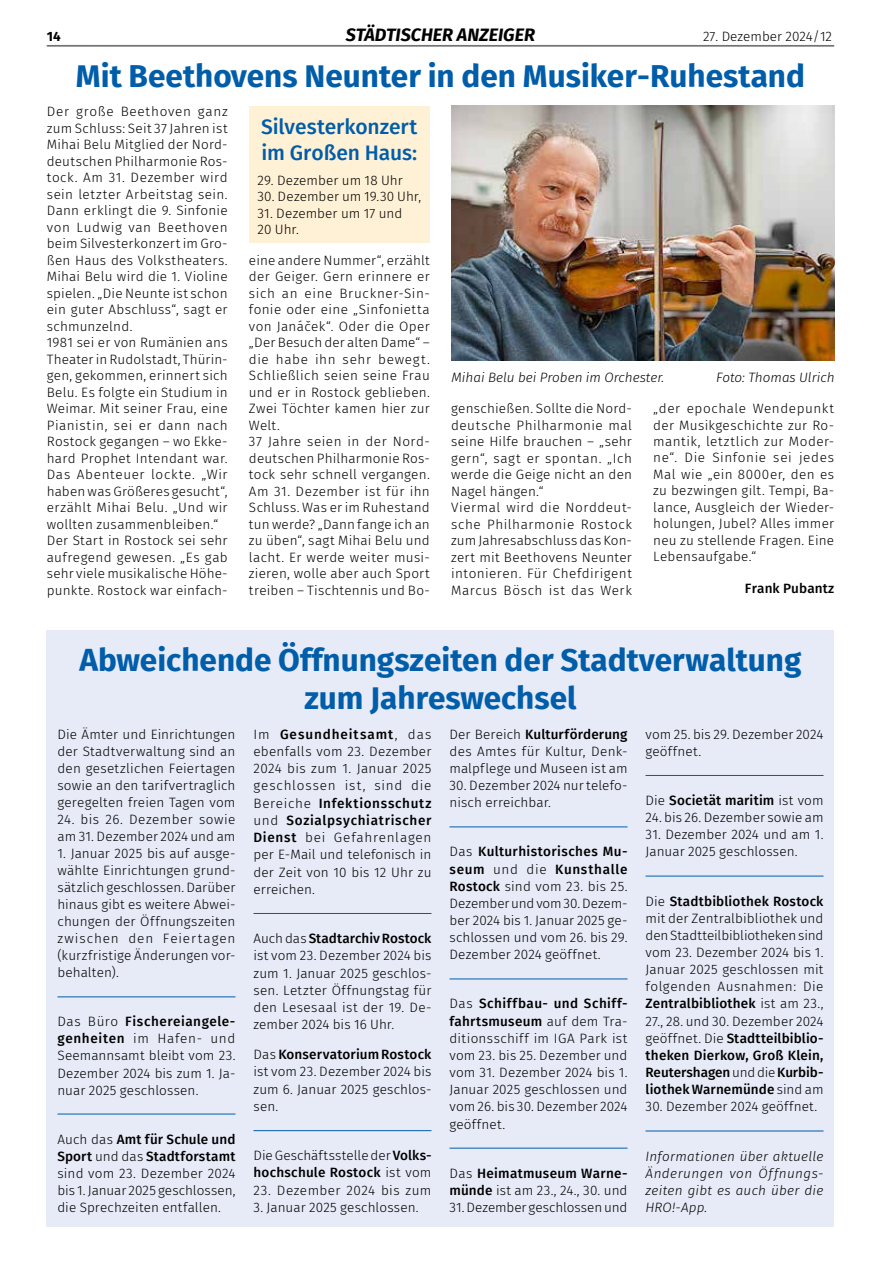
<style>
.page{position:relative;width:881px;height:1263px;background:#fff}
.page>*{position:absolute;margin:0;border:0;box-sizing:border-box;transform-origin:0 0}
.t1{font:700 31.5px/38.4px "Fira Sans";color:#005da9;text-align:center}
.t2{font:500 21px/25.2px "Fira Sans";letter-spacing:-.005em;color:#005da9}
.t3{font:italic 700 18px "Fira Sans";color:#000}
.t4{font:300 13.5px/16.5px "Fira Sans";letter-spacing:.015em;color:#000;text-align:justify}
.t5{font:italic 300 13.5px/17.1px "Fira Sans";letter-spacing:.005em;color:#000;text-align:justify}
.t6{font:500 13.5px/17.1px "Fira Sans";letter-spacing:.015em;color:#000}
.t7{font:700 13.5px "Fira Sans";color:#000}
.s1{font-weight:500}
.s2{font-weight:300}
</style>
<div class="page">
<hr style="left:47px;top:45px;width:786px;height:1px;background:#706f6f">
<hr style="left:47px;top:46px;width:786px;height:1px;background:#706f6f">
<div style="left:47px;top:630px;width:786px;height:597px;background:#e7ebf7"></div>
<hr style="left:57px;top:996px;width:178px;height:1px;background:#005da9">
<hr style="left:57px;top:1114px;width:178px;height:1px;background:#005da9">
<hr style="left:253px;top:913px;width:178px;height:1px;background:#005da9">
<hr style="left:253px;top:1130px;width:178px;height:1px;background:#005da9">
<hr style="left:449px;top:826px;width:178px;height:1px;background:#005da9">
<hr style="left:449px;top:978px;width:178px;height:1px;background:#005da9">
<hr style="left:449px;top:1148px;width:178px;height:1px;background:#005da9">
<hr style="left:645px;top:775px;width:178px;height:1px;background:#005da9">
<hr style="left:645px;top:876px;width:178px;height:1px;background:#005da9">
<hr style="left:645px;top:1130px;width:178px;height:1px;background:#005da9">
<img style="left:451px;top:106px;width:383px;height:255px">
<div style="left:249px;top:106px;width:180px;height:137px;background:#fff1d5"></div>
<p class="t7" style="left:47px;top:25px;width:15px">14</p>
<h3 class="t3" style="left:346px;top:20px;width:190px">STÄDTISCHER ANZEIGER</h3>
<p class="t4" style="left:703px;top:28px;width:130px">27. Dezember 2024/12</p>
<h1 class="t1" style="left:76px;top:54px;width:730px">Mit Beethovens Neunter in den Musiker-Ruhestand</h1>
<p class="t4" style="left:47px;top:103px;width:182px;text-align:left">Der große Beethoven ganz zum Schluss: Seit 37 Jahren ist<br>Mihai Belu Mitglied der Nord&shy;deutschen Philharmonie Ros&shy;tock. Am 31. Dezember wird sein letzter Arbeitstag sein.<br>Dann erklingt die 9. Sinfonie von Ludwig van Beethoven beim Silvesterkonzert im Gro&shy;ßen Haus des Volkstheaters.<br>Mihai Belu wird die 1. Violine spielen. „Die Neunte ist schon ein guter Abschluss“, sagt er schmunzelnd.<br>1981 sei er von Rumänien ans<br>Theater in Rudolstadt, Thürin&shy;gen, gekommen, erinnert sich<br>Belu. Es folgte ein Studium in<br>Weimar. Mit seiner Frau, eine<br>Pianistin, sei er dann nach<br>Rostock gegangen – wo Ekke&shy;hard Prophet Intendant war.<br>Das Abenteuer lockte. „Wir haben was Größeres gesucht“, erzählt Mihai Belu. „Und wir wollten zusammenbleiben.“<br>Der Start in Rostock sei sehr aufregend gewesen. „Es gab sehr viele musikalische Höhe&shy;punkte. Rostock war einfach-</p>
<h2 class="t2" style="left:261px;top:113px;width:158px">Silvesterkonzert im Großen Haus:</h2>
<p class="t4" style="left:257px;top:172px;width:147px">29. Dezember um 18 Uhr</p>
<p class="t4" style="left:257px;top:188px;width:165px">30. Dezember um 19.30 Uhr,</p>
<p class="t4" style="left:257px;top:205px;width:146px">31. Dezember um 17 und<br>20 Uhr.</p>
<p class="t4" style="left:249px;top:252px;width:182px;text-align:left">eine andere Nummer“, erzählt der Geiger. Gern erinnere er sich an eine Bruckner-Sin&shy;fonie oder eine „Sinfonietta von Janáček“. Oder die Oper „Der Besuch der alten Dame“ – die habe ihn sehr bewegt.<br>Schließlich seien seine Frau und er in Rostock geblieben.<br>Zwei Töchter kamen hier zur<br>Welt.<br>37 Jahre seien in der Nord&shy;deutschen Philharmonie Ros&shy;tock sehr schnell vergangen.<br>Am 31. Dezember ist für ihn<br>Schluss. Was er im Ruhestand tun werde? „Dann fange ich an zu üben“, sagt Mihai Belu und lacht. Er werde weiter musi&shy;zieren, wolle aber auch Sport treiben – Tischtennis und Bo-</p>
<p class="t5" style="left:451px;top:369px;width:214px">Mihai Belu bei Proben im Orchester.</p>
<p class="t5" style="left:715px;top:369px;width:120px">Foto: Thomas Ulrich</p>
<p class="t4" style="left:451px;top:400px;width:182px;text-align:left">genschießen. Sollte die Nord&shy;deutsche Philharmonie mal seine Hilfe brauchen – „sehr gern“, sagt er spontan. „Ich werde die Geige nicht an den<br>Nagel hängen.“<br>Viermal wird die Norddeut&shy;sche Philharmonie Rostock zum Jahresabschluss das Kon&shy;zert mit Beethovens Neunter intonieren. Für Chefdirigent<br>Marcus Bösch ist das Werk</p>
<p class="t4" style="left:653px;top:400px;width:182px">„der epochale Wendepunkt der Musikgeschichte zur Ro&shy;mantik, letztlich zur Moder&shy;ne“. Die Sinfonie sei jedes Mal wie „ein 8000er, den es zu bezwingen gilt. Tempi, Ba&shy;lance, Ausgleich der Wieder&shy;holungen, Jubel? Alles immer neu zu stellende Fragen. Eine Lebensaufgabe.“</p>
<p class="t6" style="left:744px;top:579px;width:91px">Frank Pubantz</p>
<h1 class="t1" style="left:79px;top:638px;width:723px">Abweichende Öffnungszeiten der Stadtverwaltung zum Jahreswechsel</h1>
<p class="t4" style="left:57px;top:725px;width:179px;line-height:17.1px">Die Ämter und Einrichtungen der Stadtverwaltung sind an den gesetzlichen Feiertagen sowie an den tarifvertraglich geregelten freien Tagen vom</p>
<p class="t4" style="left:57px;top:811px;width:179px;line-height:17.1px">24. bis 26. Dezember sowie am 31. Dezember 2024 und am</p>
<p class="t4" style="left:57px;top:845px;width:179px;line-height:17.1px">1. Januar 2025 bis auf ausge&shy;wählte Einrichtungen grund&shy;sätzlich geschlossen. Darüber hinaus gibt es weitere Abwei&shy;chungen der Öffnungszeiten zwischen den Feiertagen (kurzfristige Änderungen vor&shy;behalten).</p>
<p class="t4" style="left:57px;top:1013px;width:179px;line-height:17.1px">Das Büro <span class="s1">Fischereiangele&shy;genheiten</span> im Hafen- und Seemannsamt bleibt vom 23.<br>Dezember 2024 bis zum 1. Ja&shy;nuar 2025 geschlossen.</p>
<p class="t4" style="left:57px;top:1130px;width:179px;line-height:17.1px">Auch das <span class="s1">Amt für Schule und Sport</span> und das <span class="s1">Stadtforstamt </span>sind vom 23. Dezember 2024 bis 1. Januar 2025 geschlossen, die Sprechzeiten entfallen.</p>
<p class="t4" style="left:253px;top:725px;width:179px;line-height:17.2px">Im <span class="s1">Gesundheitsamt</span>, das ebenfalls vom 23. Dezember 2024 bis zum 1. Januar 2025 geschlossen ist, sind die Bereiche <span class="s1">Infektionsschutz </span>und <span class="s1">Sozialpsychiatrischer Dienst</span> bei Gefahrenlagen per E-Mail und telefonisch in der Zeit von 10 bis 12 Uhr zu erreichen.</p>
<p class="t4" style="left:253px;top:930px;width:179px;line-height:17.2px">Auch das <span class="s1">Stadtarchiv Rostock </span>ist vom 23. Dezember 2024 bis zum 1. Januar 2025 geschlos&shy;sen. Letzter Öffnungstag für den Lesesaal ist der 19. De&shy;zember 2024 bis 16 Uhr.</p>
<p class="t4" style="left:253px;top:1046px;width:179px;line-height:17.2px">Das <span class="s1">Konservatorium Rostock </span>ist vom 23. Dezember 2024 bis zum 6. Januar 2025 geschlos&shy;sen.</p>
<p class="t4" style="left:253px;top:1147px;width:179px;line-height:17.2px">Die Geschäftsstelle der <span class="s1">Volks&shy;hochschule Rostock</span> ist vom</p>
<p class="t4" style="left:253px;top:1182px;width:179px">23. Dezember 2024 bis zum</p>
<p class="t4" style="left:253px;top:1199px;width:167px">3. Januar 2025 geschlossen.</p>
<p class="t4" style="left:449px;top:725px;width:179px;line-height:17.1px">Der Bereich <span class="s1">Kulturförderung </span>des Amtes für Kultur, Denk&shy;malpflege und Museen ist am</p>
<p class="t4" style="left:449px;top:777px;width:179px;line-height:17.1px">30. Dezember 2024 nur telefo&shy;nisch erreichbar.</p>
<p class="t4" style="left:449px;top:843px;width:179px;line-height:17.1px">Das <span class="s1">Kulturhistorisches Mu&shy;seum</span> und die <span class="s1">Kunsthalle Rostock</span> sind vom 23. bis 25.<br>Dezember und vom 30. Dezem&shy;ber 2024 bis 1. Januar 2025 ge&shy;schlossen und vom 26. bis 29.<br>Dezember 2024 geöffnet.</p>
<p class="t4" style="left:449px;top:995px;width:179px;line-height:17.1px">Das <span class="s1">Schiffbau- und Schiff&shy;fahrtsmuseum</span> auf dem Tra&shy;ditionsschiff im IGA Park ist vom 23. bis 25. Dezember und vom 31. Dezember 2024 bis 1.<br>Januar 2025 geschlossen und vom 26. bis 30. Dezember 2024 geöffnet.</p>
<p class="t6" style="left:449px;top:1164px;width:179px"><span class="s2">Das</span> Heimatmuseum Warne&shy;münde <span class="s2">ist am 23., 24., 30. und</span></p>
<p class="t4" style="left:449px;top:1199px;width:179px">31. Dezember geschlossen und</p>
<p class="t4" style="left:645px;top:725px;width:179px;line-height:17.1px">vom 25. bis 29. Dezember 2024 geöffnet.</p>
<p class="t6" style="left:645px;top:791px;width:179px"><span class="s2">Die</span> Societät maritim <span class="s2">ist vom</span></p>
<p class="t4" style="left:645px;top:809px;width:179px">24. bis 26. Dezember sowie am</p>
<p class="t4" style="left:645px;top:826px;width:179px;line-height:17.1px">31. Dezember 2024 und am 1.<br>Januar 2025 geschlossen.</p>
<p class="t4" style="left:645px;top:892px;width:179px;line-height:17.1px">Die <span class="s1">Stadtbibliothek Rostock </span>mit der Zentralbibliothek und den Stadtteilbibliotheken sind vom 23. Dezember 2024 bis 1.<br>Januar 2025 geschlossen mit folgenden Ausnahmen: Die <span class="s1">Zentralbibliothek</span> ist am 23., 27., 28. und 30. Dezember 2024 geöffnet. Die <span class="s1">Stadtteilbiblio&shy;theken Dierkow, Groß Klein, Reutershagen</span> und die <span class="s1">Kurbib&shy;liothek Warnemünde</span> sind am</p>
<p class="t4" style="left:645px;top:1098px;width:173px">30. Dezember 2024 geöffnet.</p>
<p class="t5" style="left:645px;top:1147px;width:179px">Informationen über aktuelle Änderungen von Öffnungs&shy;zeiten gibt es auch über die HRO!-App.</p>
</div>
